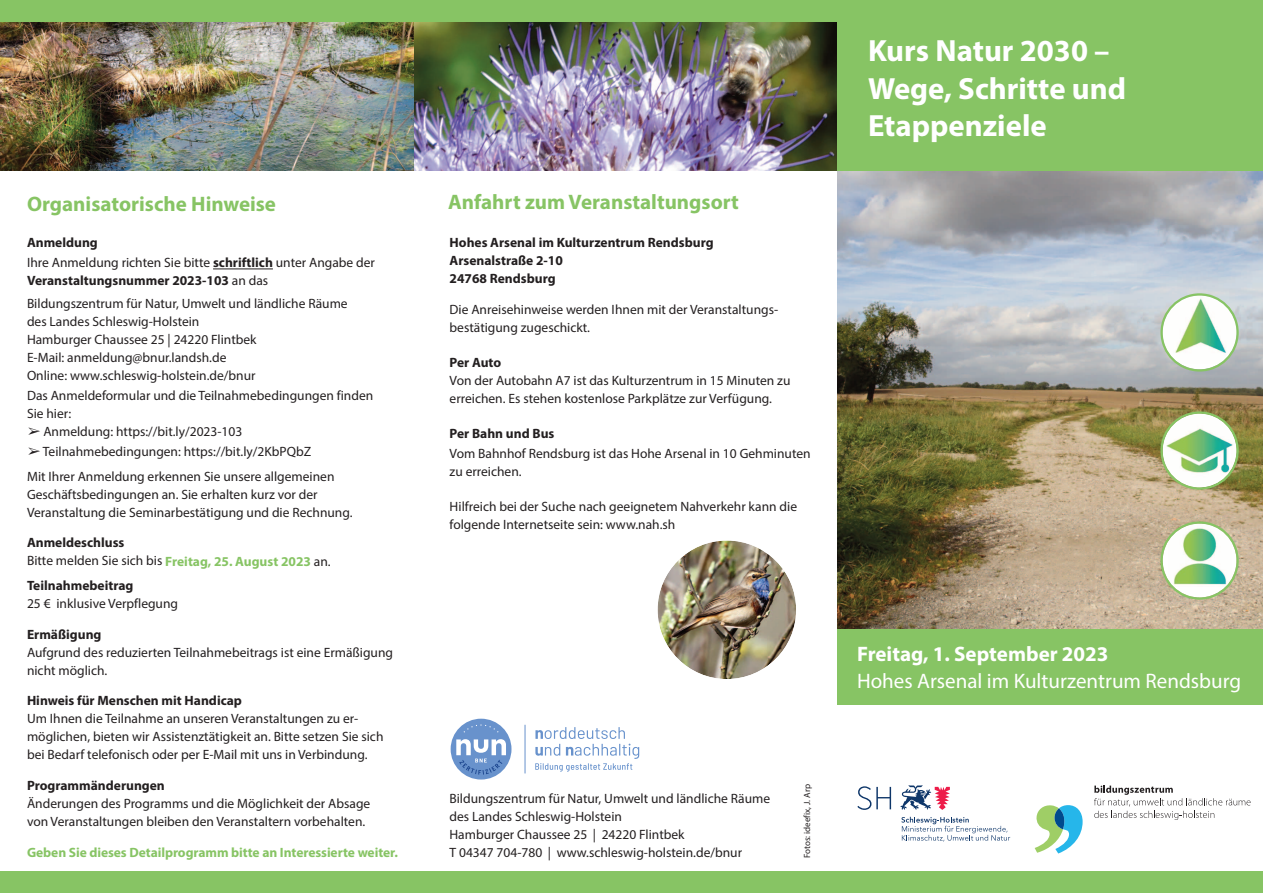
<style>
.page{position:relative;width:1263px;height:893px;background:#fff}
.page>*{position:absolute;margin:0;border:0;box-sizing:border-box;transform-origin:0 0}
.t1{font:700 30.75px/37.5px "Myriad Pro";color:#fff}
.t2{font:700 21px "Myriad Pro";color:#87c464}
.t3{font:21px "Myriad Pro";color:#fff}
.t4{font:700 21px "Myriad Pro";color:#fff}
.t5{font:13.5px/18px "Myriad Pro";color:#231f20}
.t6{font:700 13.5px/18px "Myriad Pro";color:#231f20}
.t7{font:700 13.5px "Myriad Pro";letter-spacing:-.005em;color:#87c464}
.t8{font:9px "Myriad Pro";color:#231f20}
.s1{font-weight:700}
.s2{font-family:"MS Gothic"}
.s3{font-weight:700;color:#87c464}
</style>
<div class="page">
<div style="left:838px;top:582px;width:425px;height:123px;background:#87c464"></div>
<img style="left:414px;top:21px;width:424px;height:150px">
<img style="left:0;top:21px;width:414px;height:150px">
<div style="left:0;top:872px;width:1263px;height:21px;background:#87c464"></div>
<div style="left:0;top:0;width:1263px;height:21px;background:#87c464"></div>
<svg style="left:535px;top:727px;width:104px;height:45px"></svg>
<hr style="left:525px;top:725px;width:1px;height:48px;background:#6892cc">
<div style="left:451px;top:719px;width:60px;height:60px;background:#6892cc;border-radius:50%"></div>
<svg style="left:464px;top:724px;width:35px;height:9px"></svg>
<svg style="left:456px;top:739px;width:50px;height:36px"></svg>
<img style="left:838px;top:171px;width:425px;height:457px">
<div style="left:838px;top:0;width:425px;height:171px;background:#87c464"></div>
<svg style="left:901px;top:817px;width:109px;height:25px"></svg>
<svg style="left:900px;top:785px;width:50px;height:25px"></svg>
<svg style="left:857px;top:786px;width:34px;height:24px"></svg>
<svg style="left:1094px;top:786px;width:156px;height:34px"></svg>
<svg style="left:1035px;top:805px;width:47px;height:48px"></svg>
<img style="left:657px;top:540px;width:139px;height:139px">
<svg style="left:1160px;top:293px;width:79px;height:79px"></svg>
<svg style="left:1160px;top:521px;width:79px;height:79px"></svg>
<img style="left:1160px;top:411px;width:79px;height:79px">
<hr style="left:213px;top:269px;width:60px;height:1px;background:#231f20">
<h3 class="t2" style="left:27px;top:196px;width:251px">Organisatorische Hinweise</h3>
<p class="t5" style="left:27px;top:234px;width:349px;line-height:20.1px"><span class="s1">Anmeldung<br></span>Ihre Anmeldung richten Sie bitte <span class="s1">schriftlich</span> unter Angabe der</p>
<p class="t5" style="left:27px;top:271px;width:322px;line-height:22.2px"><span class="s1">Veranstaltungsnummer 2023-103</span> an das<br>Bildungszentrum für Natur, Umwelt und ländliche Räume</p>
<p class="t5" style="left:27px;top:313px;width:231px">des Landes Schleswig-Holstein<br>Hamburger Chaussee 25 | 24220 Flintbek<br>E-Mail: anmeldung@bnur.landsh.de</p>
<p class="t5" style="left:27px;top:367px;width:230px">Online: www.schleswig-holstein.de/bnur</p>
<p class="t5" style="left:27px;top:388px;width:348px">Das Anmeldeformular und die Teilnahmebedingungen finden<br>Sie hier:</p>
<p class="t5" style="left:27px;top:424px;width:217px"><span class="s2">➢</span> Anmeldung: https://bit.ly/2023-103</p>
<p class="t5" style="left:27px;top:444px;width:286px"><span class="s2">➢</span> Teilnahmebedingungen: https://bit.ly/2KbPQbZ</p>
<p class="t5" style="left:27px;top:468px;width:327px">Mit Ihrer Anmeldung erkennen Sie unsere allgemeinen<br>Geschäftsbedingungen an. Sie erhalten kurz vor der<br>Veranstaltung die Seminarbestätigung und die Rechnung.</p>
<p class="t5" style="left:27px;top:535px;width:305px"><span class="s1">Anmeldeschluss<br></span>Bitte melden Sie sich bis <span class="s3">Freitag, 25. August 2023</span> an.</p>
<p class="t5" style="left:27px;top:577px;width:153px"><span class="s1">Teilnahmebeitrag<br></span>25 € inklusive Verpflegung</p>
<p class="t5" style="left:27px;top:626px;width:368px"><span class="s1">Ermäßigung<br></span>Aufgrund des reduzierten Teilnahmebeitrags ist eine Ermäßigung nicht möglich.</p>
<p class="t5" style="left:27px;top:693px;width:358px"><span class="s1">Hinweis für Menschen mit Handicap<br></span>Um Ihnen die Teilnahme an unseren Veranstaltungen zu er&shy;möglichen, bieten wir Assistenztätigkeit an. Bitte setzen Sie sich bei Bedarf telefonisch oder per E-Mail mit uns in Verbindung.</p>
<p class="t5" style="left:27px;top:778px;width:345px"><span class="s1">Programmänderungen<br></span>Änderungen des Programms und die Möglichkeit der Absage von Veranstaltungen bleiben den Veranstaltern vorbehalten.</p>
<p class="t7" style="left:27px;top:847px;width:372px">Geben Sie dieses Detailprogramm bitte an Interessierte weiter.</p>
<h3 class="t2" style="left:448px;top:194px;width:292px">Anfahrt zum Veranstaltungsort</h3>
<p class="t6" style="left:450px;top:235px;width:266px">Hohes Arsenal im Kulturzentrum Rendsburg<br>Arsenalstraße 2-10<br>24768 Rendsburg</p>
<p class="t5" style="left:450px;top:302px;width:330px">Die Anreisehinweise werden Ihnen mit der Veranstaltungs&shy;bestätigung zugeschickt.</p>
<p class="t5" style="left:450px;top:355px;width:342px"><span class="s1">Per Auto<br></span>Von der Autobahn A7 ist das Kulturzentrum in 15 Minuten zu erreichen. Es stehen kostenlose Parkplätze zur Verfügung.</p>
<p class="t5" style="left:450px;top:425px;width:363px;line-height:20.1px"><span class="s1">Per Bahn und Bus<br></span>Vom Bahnhof Rendsburg ist das Hohe Arsenal in 10 Gehminuten</p>
<p class="t5" style="left:450px;top:464px;width:74px">zu erreichen.</p>
<p class="t5" style="left:450px;top:499px;width:349px">Hilfreich bei der Suche nach geeignetem Nahverkehr kann die folgende Internetseite sein: www.nah.sh</p>
<p class="t5" style="left:449px;top:791px;width:322px">Bildungszentrum für Natur, Umwelt und ländliche Räume des Landes Schleswig-Holstein<br>Hamburger Chaussee 25 | 24220 Flintbek<br>T 04347 704-780 | www.schleswig-holstein.de/bnur</p>
<p class="t8" style="left:804px;top:858px;width:75px;rotate:-90deg">Fotos: ideefix, J. Arp</p>
<h1 class="t1" style="left:868px;top:35px;width:260px">Kurs Natur 2030 –<br>Wege, Schritte und<br>Etappenziele</h1>
<h2 class="t4" style="left:857px;top:646px;width:253px">Freitag, 1. September 2023</h2>
<p class="t3" style="left:857px;top:673px;width:386px">Hohes Arsenal im Kulturzentrum Rendsburg</p>
</div>
